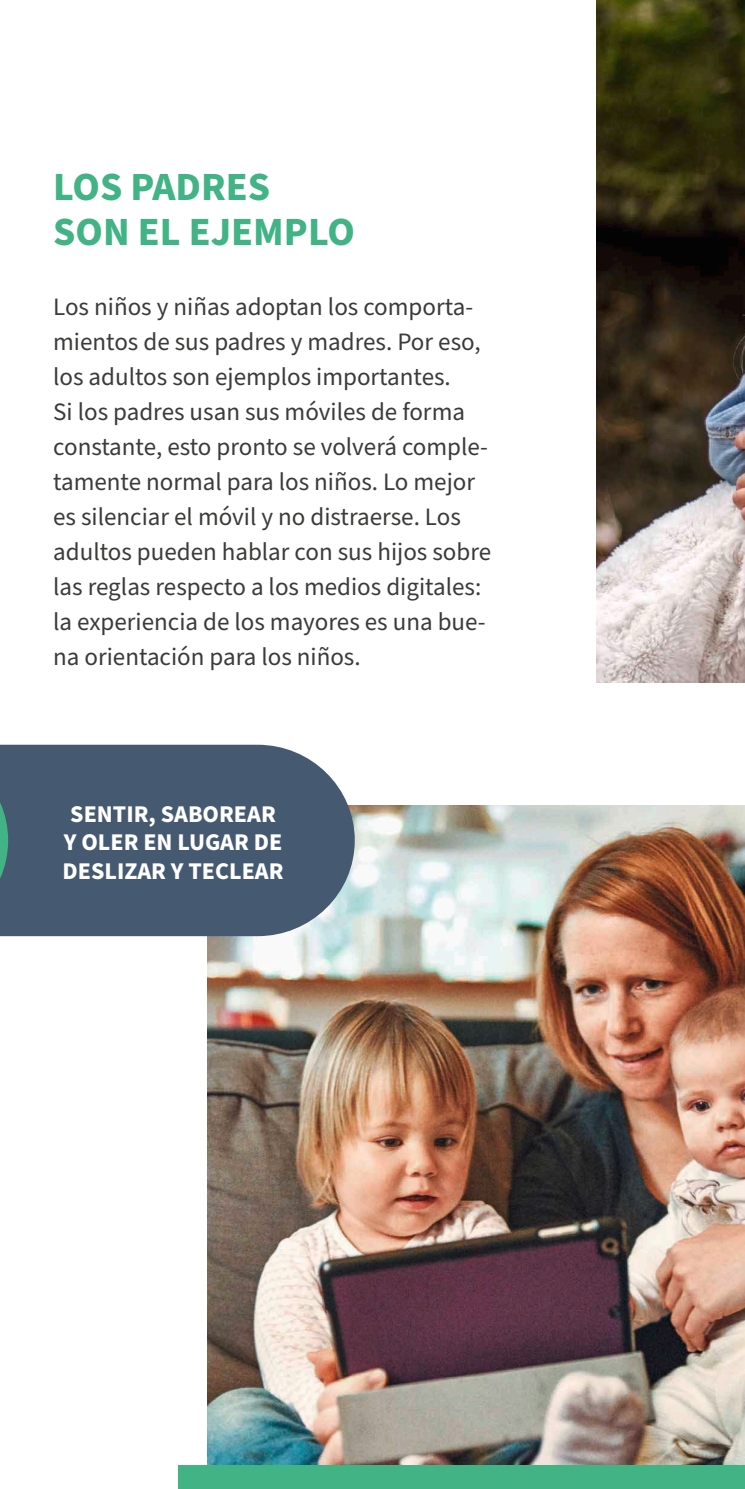
<style>
.page{position:relative;width:745px;height:1489px;background:#fff}
.page>*{position:absolute;margin:0;border:0;box-sizing:border-box;transform-origin:0 0}
.t1{font:700 40px/45px "Vykfff Source Sans Pro";color:#41b384}
.t2{font:25px/35px "Sdntjx Source Sans Pro";color:#3b3b3a}
.t3{font:700 24px/28.8px "Vykfff Source Sans Pro";color:#fff;text-align:center}
</style>
<div class="page">
<img style="left:596px;top:0;width:148px;height:682px">
<img style="left:208px;top:805px;width:536px;height:659px">
<div style="left:178px;top:1464px;width:566px;height:24px;background:#41b384"></div>
<div style="left:8px;top:744px;width:346px;height:192px;background:#455971"></div>
<svg style="left:0;top:744px;width:8px;height:192px;background:#447276"></svg>
<h2 class="t1" style="left:53px;top:165px;width:303px">LOS PADRES<br>SON EL EJEMPLO</h2>
<p class="t2" style="left:53px;top:290px;width:439px">Los niños y niñas adoptan los comporta&shy;mientos de sus padres y madres. Por eso, los adultos son ejemplos importantes.<br>Si los padres usan sus móviles de forma constante, esto pronto se volverá comple&shy;tamente normal para los niños. Lo mejor es silenciar el móvil y no distraerse. Los adultos pueden hablar con sus hijos sobre las reglas respecto a los medios digitales: la experiencia de los mayores es una bue&shy;na orientación para los niños.</p>
<p class="t3" style="left:62px;top:799px;width:222px">SENTIR, SABOREAR<br>Y OLER EN LUGAR DE<br>DESLIZAR Y TECLEAR</p>
</div>
